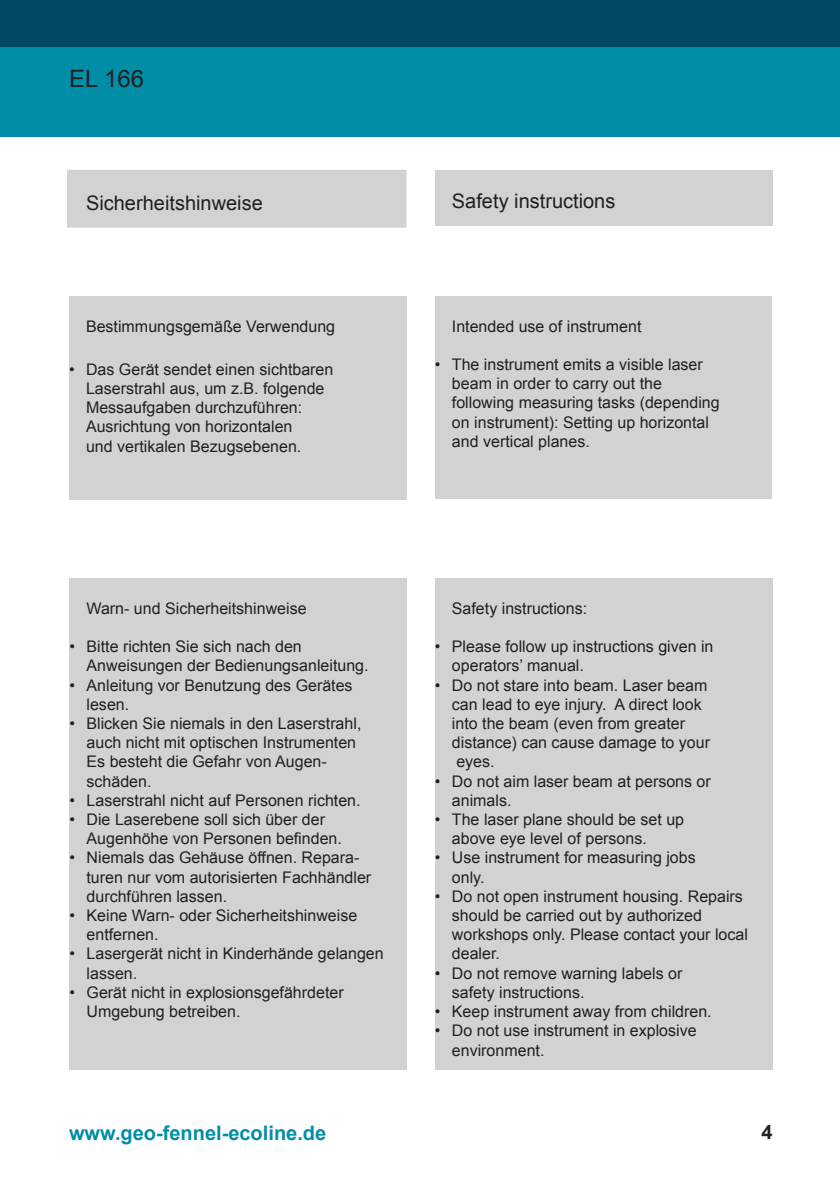
<style>
.page{position:relative;width:840px;height:1192px;background:#fff}
.page>*{position:absolute;margin:0;border:0;box-sizing:border-box;transform-origin:0 0}
.t1{font:24px "Arial";color:#231f20}
.t2{font:20px "Arial";color:#231f20}
.t3{font:700 20px "Arial";color:#008da8}
.t4{font:700 20px "Arial";color:#231f20}
.t5{font:16px/19.2px "Arial";color:#231f20}
</style>
<div class="page">
<div style="left:0;top:46px;width:839px;height:91px;background:#008da8"></div>
<div style="left:69px;top:296px;width:337px;height:203px;background:#d1d2d4"></div>
<div style="left:69px;top:578px;width:337px;height:491px;background:#d1d2d4"></div>
<div style="left:435px;top:296px;width:336px;height:203px;background:#d1d2d4"></div>
<div style="left:435px;top:578px;width:337px;height:491px;background:#d1d2d4"></div>
<div style="left:0;top:0;width:839px;height:46px;background:#004964"></div>
<div style="left:68px;top:171px;width:337px;height:56px;background:#d1d2d4"></div>
<div style="left:67px;top:170px;width:339px;height:58px;border:2px solid #d1d2d4"></div>
<div style="left:435px;top:170px;width:337px;height:56px;background:#d1d2d4"></div>
<h1 class="t1" style="left:69px;top:62px;width:77px">EL 166</h1>
<p class="t2" style="left:69px;top:190px;width:195px">Sicherheitshinweise</p>
<p class="t2" style="left:435px;top:188px;width:182px">Safety instructions</p>
<p class="t5" style="left:69px;top:360px;width:7px">•</p>
<p class="t5" style="left:86px;top:316px;width:251px">Bestimmungsgemäße Verwendung</p>
<p class="t5" style="left:86px;top:360px;width:249px">Das Gerät sendet einen sichtbaren</p>
<p class="t5" style="left:86px;top:379px;width:240px">Laserstrahl aus, um z.B. folgende</p>
<p class="t5" style="left:69px;top:398px;width:235px">Messaufgaben durchzuführen:</p>
<p class="t5" style="left:69px;top:417px;width:225px">Ausrichtung von horizontalen</p>
<p class="t5" style="left:86px;top:436px;width:217px">und vertikalen Bezugsebenen.</p>
<p class="t5" style="left:435px;top:355px;width:7px">•</p>
<p class="t5" style="left:452px;top:316px;width:191px">I ntended use of instrument</p>
<p class="t5" style="left:452px;top:355px;width:269px">The instrument emits a visible laser beam in order to carry out the following measuring tasks (depending on instrument): Setting up horizontal and vertical planes.</p>
<p class="t5" style="left:69px;top:637px;width:7px">•</p>
<p class="t5" style="left:69px;top:675px;width:7px">•</p>
<p class="t5" style="left:69px;top:714px;width:7px">•</p>
<p class="t5" style="left:69px;top:790px;width:7px">• •</p>
<p class="t5" style="left:69px;top:848px;width:7px">•</p>
<p class="t5" style="left:69px;top:906px;width:7px">•</p>
<p class="t5" style="left:69px;top:944px;width:7px">•</p>
<p class="t5" style="left:69px;top:982px;width:7px">•</p>
<p class="t5" style="left:86px;top:598px;width:221px">Warn- und Sicherheitshinweise</p>
<p class="t5" style="left:86px;top:637px;width:217px">Bitte richten Sie sich nach den</p>
<p class="t5" style="left:69px;top:656px;width:300px">Anweisungen der Bedienungsanleitung.</p>
<p class="t5" style="left:86px;top:675px;width:267px">Anleitung vor Benutzung des Gerätes</p>
<p class="t5" style="left:86px;top:694px;width:44px">lesen.</p>
<p class="t5" style="left:86px;top:714px;width:276px">Blicken Sie niemals in den Laserstrahl,</p>
<p class="t5" style="left:87px;top:733px;width:271px">auch nicht mit optischen I nstrumenten</p>
<p class="t5" style="left:86px;top:752px;width:242px">Es besteht die Gefahr von Augen-</p>
<p class="t5" style="left:86px;top:771px;width:66px">schäden.</p>
<p class="t5" style="left:86px;top:790px;width:275px">Laserstrahl nicht auf Personen richten.</p>
<p class="t5" style="left:86px;top:810px;width:240px">Die Laserebene soll sich über der</p>
<p class="t5" style="left:87px;top:829px;width:257px">Augenhöhe von Personen befinden.</p>
<p class="t5" style="left:87px;top:848px;width:274px">N iemals das Gehäuse öffnen. Repara-</p>
<p class="t5" style="left:86px;top:867px;width:286px">turen nur vom autorisierten Fachhändler</p>
<p class="t5" style="left:86px;top:886px;width:142px">durchführen lassen.</p>
<p class="t5" style="left:86px;top:906px;width:272px">Keine Warn- oder Sicherheitshinweise</p>
<p class="t5" style="left:86px;top:925px;width:74px">entfernen.</p>
<p class="t5" style="left:86px;top:944px;width:299px">Lasergerät nicht in Kinderhände gelangen</p>
<p class="t5" style="left:87px;top:963px;width:52px">lassen.</p>
<p class="t5" style="left:87px;top:982px;width:259px">Gerät nicht in explosionsgefährdeter</p>
<p class="t5" style="left:69px;top:1002px;width:172px">U mgebung betreiben.</p>
<p class="t3" style="left:69px;top:1119px;width:259px">www.geo-fennel-ecoline.de</p>
<p class="t5" style="left:435px;top:637px;width:7px">•</p>
<p class="t5" style="left:435px;top:675px;width:7px">•</p>
<p class="t5" style="left:435px;top:771px;width:7px">•</p>
<p class="t5" style="left:435px;top:810px;width:7px">•</p>
<p class="t5" style="left:435px;top:848px;width:7px">•</p>
<p class="t5" style="left:435px;top:886px;width:7px">•</p>
<p class="t5" style="left:435px;top:963px;width:7px">•</p>
<p class="t5" style="left:435px;top:1002px;width:7px">• •</p>
<p class="t5" style="left:452px;top:598px;width:137px">Safety instructions:</p>
<p class="t5" style="left:452px;top:637px;width:297px">Please follow up instructions given in operators’ manual.<br>Do not stare into beam. Laser beam<br>can lead to eye injury. A direct look<br>into the beam (even from greater distance) can cause damage to your eyes.<br>Do not aim laser beam at persons or animals.<br>The laser plane should be set up<br>above eye level of persons.<br>Use instrument for measuring jobs<br>only.<br>Do not open instrument housing. Repairs should be carried out by authorized workshops only. Please contact your local dealer.<br>Do not remove warning labels or<br>safety instructions.<br>Keep instrument away from children.<br>Do not use instrument in explosive environment.</p>
<p class="t4" style="left:761px;top:1118px;width:13px">4</p>
</div>
